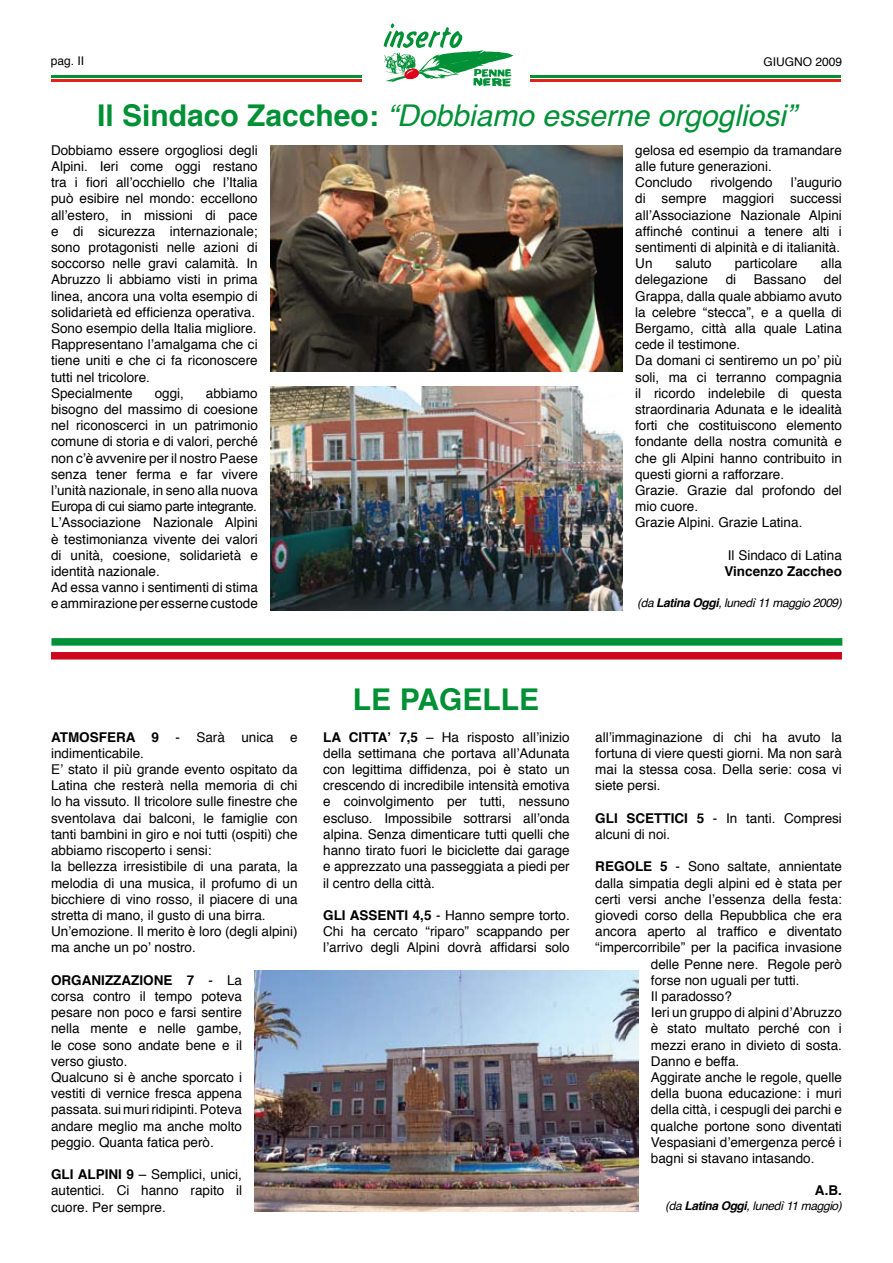
<style>
.page{position:relative;width:893px;height:1263px;background:#fff}
.page>*{position:absolute;margin:0;border:0;box-sizing:border-box;transform-origin:0 0}
.t1{font:italic 30px "Helvetica";color:#009036}
.t2{font:700 30px "Helvetica";color:#009036}
.t3{font:13.5px/16.2px "Helvetica";color:#000}
.t4{font:700 13.5px "Helvetica";color:#000}
.t5{font:italic 12px "Helvetica";letter-spacing:-.03em;color:#000}
.t6{font:12px "Helvetica";color:#000}
.s1{font-weight:700;font-style:normal}
.s2{font-weight:700}
</style>
<div class="page">
<hr style="left:531px;top:80px;width:310px;height:2px;background:#e1221c">
<hr style="left:531px;top:75px;width:310px;height:3px;background:#009134">
<hr style="left:51px;top:80px;width:310px;height:2px;background:#e1221c">
<hr style="left:51px;top:75px;width:310px;height:3px;background:#009134">
<svg style="left:361px;top:23px;width:170px;height:64px"></svg>
<img style="left:271px;top:387px;width:351px;height:224px">
<img style="left:270px;top:145px;width:352px;height:226px">
<div style="left:51px;top:638px;width:791px;height:8px;background:#009036"></div>
<div style="left:51px;top:652px;width:791px;height:7px;background:#cd071e"></div>
<img style="left:255px;top:971px;width:383px;height:241px">
<p class="t6" style="left:51px;top:52px;width:35px">pag. II</p>
<p class="t6" style="left:763px;top:52px;width:80px">GIUGNO 2009</p>
<h1 class="t1" style="left:97px;top:92px;width:700px"><span class="s1">Il Sindaco Zaccheo:</span> “Dobbiamo esserne orgogliosi”</h1>
<p class="t3" style="left:51px;top:142px;width:208px">Dobbiamo essere orgogliosi degli<br>Alpini. Ieri come oggi restano tra i fiori all’occhiello che l’Italia può esibire nel mondo: eccellono all’estero, in missioni di pace e di sicurezza internazionale; sono protagonisti nelle azioni di soccorso nelle gravi calamità. In<br>Abruzzo li abbiamo visti in prima linea, ancora una volta esempio di solidarietà ed efficienza operativa.<br>Sono esempio della Italia migliore.<br>Rappresentano l’amalgama che ci tiene uniti e che ci fa riconoscere tutti nel tricolore.<br>Specialmente</p>
<p class="t3" style="left:635px;top:142px;width:208px">gelosa ed esempio da tramandare alle future generazioni.<br>Concludo</p>
<p class="t3" style="left:710px;top:175px;width:64px">rivolgendo</p>
<p class="t3" style="left:635px;top:175px;width:208px;text-indent:156px">l’augurio di sempre maggiori successi all’Associazione Nazionale Alpini affinché continui a tenere alti i sentimenti di alpinità e di italianità.<br>Un</p>
<p class="t3" style="left:676px;top:256px;width:38px">saluto</p>
<p class="t3" style="left:735px;top:256px;width:65px">particolare</p>
<p class="t3" style="left:821px;top:256px;width:23px">alla</p>
<p class="t3" style="left:635px;top:272px;width:74px">delegazione</p>
<p class="t3" style="left:726px;top:272px;width:12px">di</p>
<p class="t3" style="left:754px;top:272px;width:54px">Bassano</p>
<p class="t3" style="left:635px;top:272px;width:208px;text-indent:189px">del<br>Grappa, dalla quale abbiamo avuto la celebre “stecca”, e a quella di<br>Bergamo, città alla quale Latina cede il testimone.<br>Da domani ci sentiremo un po’ più soli, ma ci terranno compagnia il ricordo indelebile di questa straordinaria Adunata e le idealità forti che costituiscono elemento fondante della nostra comunità e che gli Alpini hanno contribuito in questi giorni a rafforzare.<br>Grazie. Grazie dal profondo del mio cuore.<br>Grazie Alpini. Grazie Latina.</p>
<p class="t3" style="left:728px;top:547px;width:116px">Il Sindaco di Latina</p>
<p class="t4" style="left:724px;top:560px;width:119px">Vincenzo Zaccheo</p>
<p class="t5" style="left:637px;top:593px;width:206px">(da <span class="s2">Latina Oggi</span>, lunedì 11 maggio 2009)</p>
<p class="t3" style="left:51px;top:385px;width:208px;text-indent:155px">abbiamo bisogno del massimo di coesione nel riconoscerci in un patrimonio comune di storia e di valori, perché non c’è avvenire per il nostro Paese senza tener ferma e far vivere l’unità nazionale, in seno alla nuova<br>Europa di cui siamo parte integrante.<br>L’Associazione Nazionale Alpini è testimonianza vivente dei valori di unità, coesione, solidarietà e identità nazionale.<br>Ad essa vanno i sentimenti di stima e ammirazione per esserne custode</p>
<p class="t3" style="left:155px;top:385px;width:31px">oggi,</p>
<p class="t3" style="left:51px;top:729px;width:248px"><span class="s2">ATMOSFERA 9</span> - Sarà unica e indimenticabile.<br>E’ stato il più grande evento ospitato da Latina che resterà nella memoria di chi lo ha vissuto. Il tricolore sulle finestre che sventolava dai balconi, le famiglie con tanti bambini in giro e noi tutti (ospiti) che abbiamo riscoperto i sensi:<br>la bellezza irresistibile di una parata, la melodia di una musica, il profumo di un bicchiere di vino rosso, il piacere di una stretta di mano, il gusto di una birra.<br>Un’emozione. Il merito è loro (degli alpini) ma anche un po’ nostro.</p>
<p class="t3" style="left:51px;top:972px;width:192px"><span class="s2">ORGANIZZAZIONE 7</span> - La corsa contro il tempo poteva pesare non poco e farsi sentire nella mente e nelle gambe, le cose sono andate bene e il verso giusto.<br>Qualcuno si è anche sporcato i vestiti di vernice fresca appena passata. sui muri ridipinti. Poteva andare meglio ma anche molto peggio. Quanta fatica però.</p>
<p class="t3" style="left:51px;top:1167px;width:192px;text-align:justify"><span class="s2">GLI ALPINI 9</span> – Semplici, unici, autentici. Ci hanno rapito il cuore. Per sempre.</p>
<h1 class="t2" style="left:353px;top:675px;width:188px">LE PAGELLE</h1>
<p class="t3" style="left:323px;top:729px;width:248px;text-align:justify"><span class="s2">LA CITTA’ 7,5</span> – Ha risposto all’inizio della settimana che portava all’Adunata con legittima diffidenza, poi è stato un crescendo di incredibile intensità emotiva e coinvolgimento per tutti, nessuno escluso. Impossibile sottrarsi all’onda alpina. Senza dimenticare tutti quelli che hanno tirato fuori le biciclette dai garage e apprezzato una passeggiata a piedi per il centro della città.</p>
<p class="t3" style="left:323px;top:907px;width:248px;text-align:justify"><span class="s2">GLI ASSENTI 4,5</span> - Hanno sempre torto.<br>Chi ha cercato “riparo” scappando per l’arrivo degli Alpini dovrà affidarsi solo</p>
<p class="t3" style="left:595px;top:729px;width:248px;text-align:justify">all’immaginazione di chi ha avuto la fortuna di viere questi giorni. Ma non sarà mai la stessa cosa. Della serie: cosa vi siete persi.</p>
<p class="t3" style="left:595px;top:810px;width:248px"><span class="s2">GLI SCETTICI 5</span> - In tanti. Compresi alcuni di noi.</p>
<p class="t3" style="left:595px;top:859px;width:248px"><span class="s2">REGOLE 5</span> - Sono saltate, annientate</p>
<p class="t3" style="left:595px;top:875px;width:248px">dalla simpatia degli alpini ed è stata per</p>
<p class="t3" style="left:595px;top:891px;width:248px">certi versi anche l’essenza della festa:</p>
<p class="t3" style="left:595px;top:907px;width:248px">giovedi corso della Repubblica che era</p>
<p class="t3" style="left:595px;top:924px;width:248px">ancora aperto al traffico e diventato</p>
<p class="t3" style="left:595px;top:940px;width:248px">“impercorribile” per la pacifica invasione</p>
<p class="t3" style="left:651px;top:956px;width:192px">delle Penne nere. Regole però</p>
<p class="t3" style="left:651px;top:972px;width:150px">forse non uguali per tutti.</p>
<p class="t3" style="left:651px;top:988px;width:83px">Il paradosso?</p>
<p class="t3" style="left:651px;top:1005px;width:192px">Ieri un gruppo di alpini d’Abruzzo</p>
<p class="t3" style="left:651px;top:1021px;width:192px">è stato multato perché con i</p>
<p class="t3" style="left:651px;top:1037px;width:192px">mezzi erano in divieto di sosta.</p>
<p class="t3" style="left:651px;top:1053px;width:90px">Danno e beffa.</p>
<p class="t3" style="left:651px;top:1069px;width:192px">Aggirate anche le regole, quelle</p>
<p class="t3" style="left:651px;top:1086px;width:192px">della buona educazione: i muri</p>
<p class="t3" style="left:651px;top:1102px;width:192px">della città, i cespugli dei parchi e</p>
<p class="t3" style="left:651px;top:1118px;width:192px">qualche portone sono diventati</p>
<p class="t3" style="left:651px;top:1134px;width:192px">Vespasiani d’emergenza percé i</p>
<p class="t3" style="left:651px;top:1150px;width:165px">bagni si stavano intasando.</p>
<p class="t4" style="left:815px;top:1180px;width:28px">A.B.</p>
<p class="t5" style="left:665px;top:1196px;width:178px">(da <span class="s2">Latina Oggi</span>, lunedì 11 maggio)</p>
</div>
